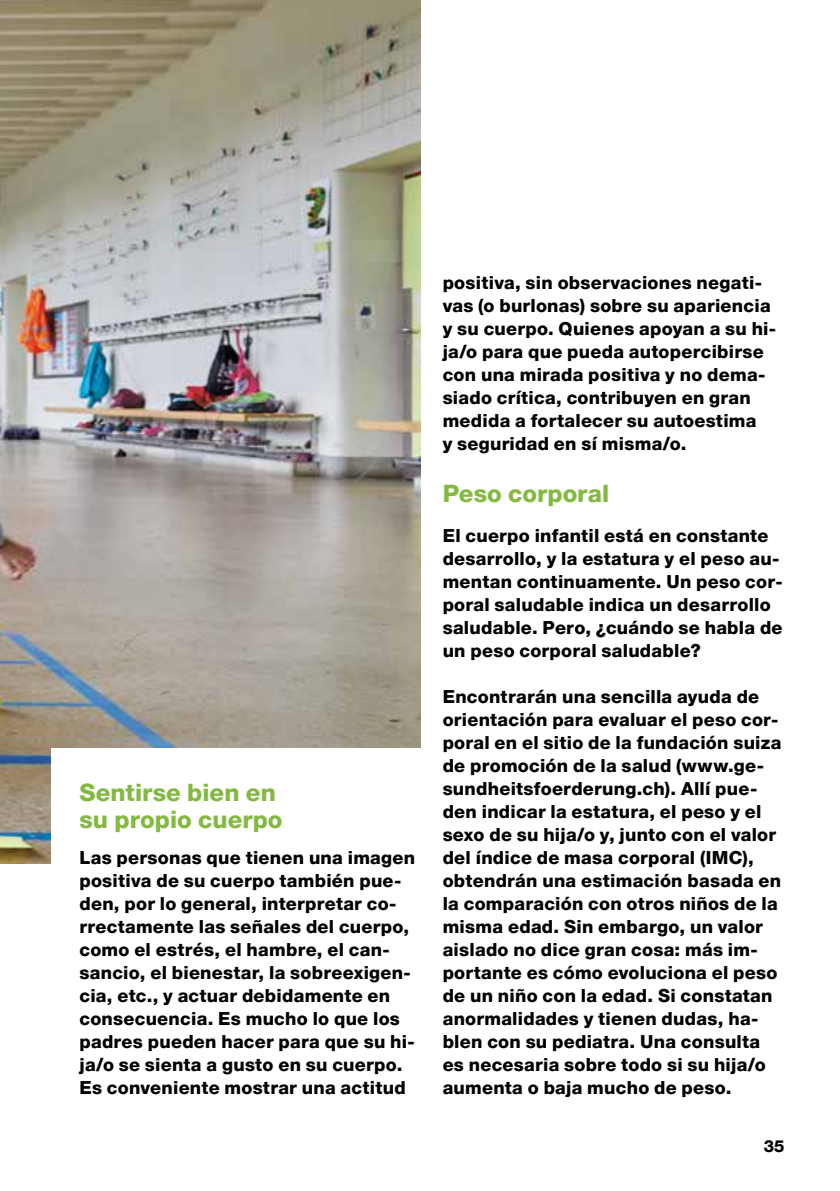
<style>
.page{position:relative;width:840px;height:1191px;background:#fff}
.page>*{position:absolute;margin:0;border:0;box-sizing:border-box;transform-origin:0 0}
.t1{font:800 24px/27px "Helvetica Neue LT Pro";color:#84b941}
.t2{font:800 18px/23px "Helvetica Neue LT Pro";letter-spacing:.015em;color:#000}
.t3{font:800 16.4px "Helvetica Neue LT Pro";color:#000}
</style>
<div class="page">
<img style="left:0;top:0;width:420px;height:864px">
<div style="left:51px;top:749px;width:395px;height:368px;background:#fff"></div>
<h1 class="t1" style="left:79px;top:778px;width:204px">Sentirse bien en su propio cuerpo</h1>
<p class="t2" style="left:79px;top:846px;width:337px">Las personas que tienen una imagen positiva de su cuerpo también pue&shy;den, por lo general, interpretar co&shy;rrectamente las señales del cuerpo, como el estrés, el hambre, el can&shy;sancio, el bienestar, la sobreexigen&shy;cia, etc., y actuar debidamente en consecuencia. Es mucho lo que los padres pueden hacer para que su hi&shy;ja/o se sienta a gusto en su cuerpo.<br>Es conveniente mostrar una actitud</p>
<p class="t2" style="left:442px;top:271px;width:335px">positiva, sin observaciones negati&shy;vas (o burlonas) sobre su apariencia y su cuerpo. Quienes apoyan a su hi&shy;ja/o para que pueda autopercibirse con una mirada positiva y no dema&shy;siado crítica, contribuyen en gran medida a fortalecer su autoestima<br>y seguridad en sí misma/o.</p>
<h1 class="t1" style="left:442px;top:479px;width:168px">Peso corporal</h1>
<p class="t2" style="left:442px;top:524px;width:341px">El cuerpo infantil está en constante desarrollo, y la estatura y el peso au&shy;mentan continuamente. Un peso cor&shy;poral saludable indica un desarrollo saludable. Pero, ¿cuándo se habla de un peso corporal saludable?</p>
<p class="t2" style="left:442px;top:685px;width:340px">Encontrarán una sencilla ayuda de orientación para evaluar el peso cor&shy;poral en el sitio de la fundación suiza de promoción de la salud (www.ge&shy;sundheitsfoerderung.ch). Allí pue&shy;den indicar la estatura, el peso y el sexo de su hija/o y, junto con el valor del índice de masa corporal (IMC), obtendrán una estimación basada en la comparación con otros niños de la misma edad. Sin embargo, un valor aislado no dice gran cosa: más im&shy;portante es cómo evoluciona el peso de un niño con la edad. Si constatan anormalidades y tienen dudas, ha&shy;blen con su pediatra. Una consulta es necesaria sobre todo si su hija/o aumenta o baja mucho de peso.</p>
<p class="t3" style="left:763px;top:1136px;width:22px">35</p>
</div>
